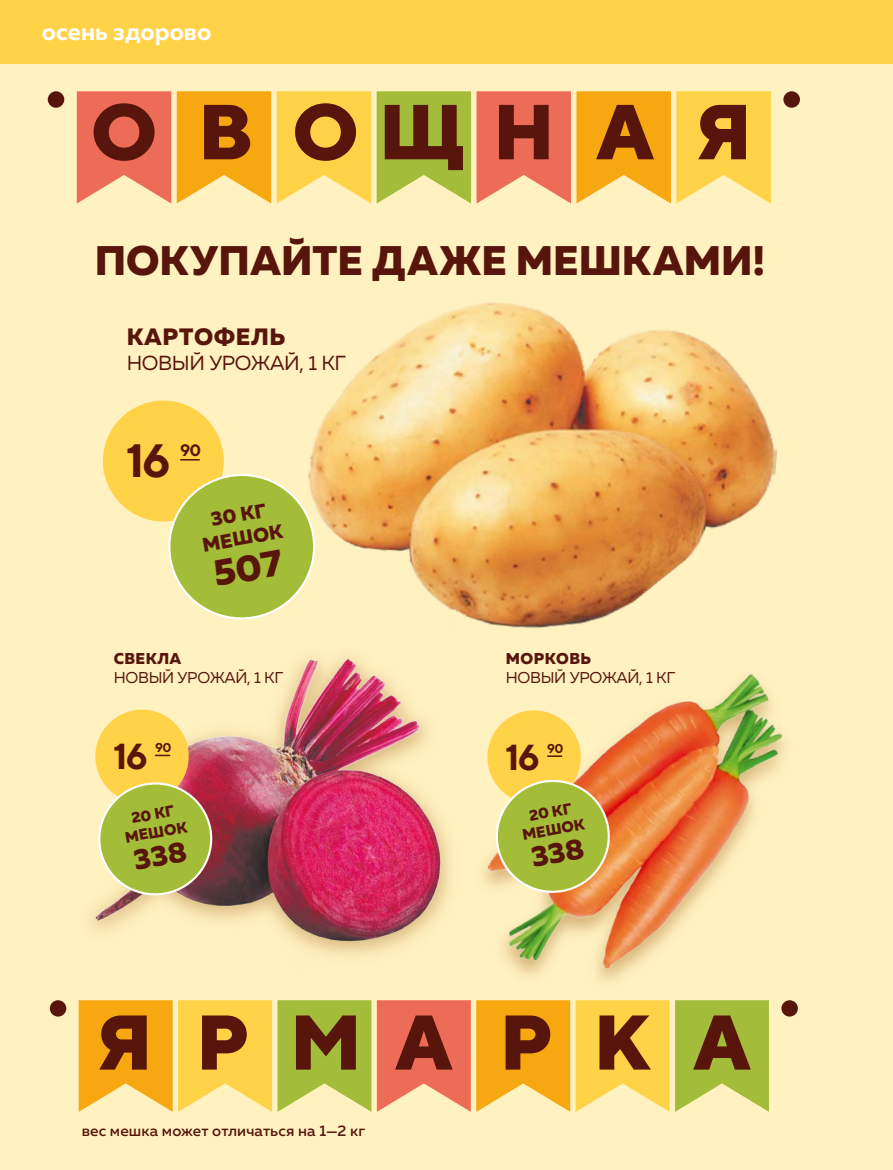
<style>
.page{position:relative;width:893px;height:1170px;background:#fff}
.page>*{position:absolute;margin:0;border:0;box-sizing:border-box;transform-origin:0 0}
.t1{font:700 46.65px "TT Norms";color:#58150c}
.t2{font:800 41.25px "Muller";color:#58150c}
.t3{font:700 36.15px "TT Norms";color:#58150c}
.t4{font:700 24px "Muller";color:#fff}
.t5{font:800 23.7px "Muller";letter-spacing:.03em;color:#58150c}
.t6{font:20.25px "Muller";letter-spacing:-.015em;color:#58150c}
.t7{font:800 19.65px/23.7px "Muller";color:#58150c;text-align:center}
.t8{font:700 16.5px "TT Norms";color:#58150c}
.t9{font:15.75px "Muller";letter-spacing:-.015em;color:#58150c}
.t10{font:800 15.75px "Muller";letter-spacing:.03em;color:#58150c}
.t11{font:500 15.3px "Muller";letter-spacing:.01em;color:#58150c}
.t12{font:800 15.3px/18.3px "Muller";color:#58150c;text-align:center}
.t13{font:700 12.75px "TT Norms";color:#58150c}
</style>
<div class="page">
<div style="left:0;top:0;width:893px;height:1169px;background:#fff1c0"></div>
<svg style="left:77px;top:91px;width:94px;height:112px"></svg>
<svg style="left:177px;top:91px;width:94px;height:112px"></svg>
<svg style="left:277px;top:91px;width:94px;height:112px"></svg>
<svg style="left:377px;top:91px;width:94px;height:112px"></svg>
<svg style="left:477px;top:91px;width:294px;height:112px"></svg>
<div style="left:48px;top:91px;width:16px;height:17px;background:#58150c;border-radius:50%"></div>
<div style="left:783px;top:91px;width:17px;height:17px;background:#58150c;border-radius:50%"></div>
<div style="left:103px;top:400px;width:121px;height:121px;background:#ffd247;border-radius:50%"></div>
<svg style="left:180px;top:459px;width:20px;height:1px"></svg>
<img style="left:91px;top:658px;width:359px;height:297px">
<div style="left:95px;top:709px;width:94px;height:94px;background:#ffd247;border-radius:50%"></div>
<svg style="left:155px;top:754px;width:15px;height:2px"></svg>
<img style="left:483px;top:673px;width:301px;height:307px">
<div style="left:487px;top:710px;width:94px;height:93px;background:#ffd247;border-radius:50%"></div>
<svg style="left:547px;top:755px;width:15px;height:1px"></svg>
<svg style="left:79px;top:1000px;width:292px;height:111px"></svg>
<svg style="left:377px;top:1000px;width:193px;height:111px"></svg>
<svg style="left:576px;top:1000px;width:193px;height:111px"></svg>
<div style="left:50px;top:1000px;width:16px;height:16px;background:#58150c;border-radius:50%"></div>
<div style="left:781px;top:1000px;width:17px;height:16px;background:#58150c;border-radius:50%"></div>
<img style="left:310px;top:302px;width:467px;height:326px">
<div style="left:0;top:0;width:893px;height:64px;background:#ffd247"></div>
<svg style="left:164px;top:469px;width:156px;height:155px"></svg>
<svg style="left:95px;top:778px;width:121px;height:120px"></svg>
<svg style="left:492px;top:776px;width:121px;height:120px"></svg>
<h3 class="t4" style="left:42px;top:17px;width:171px">осень здорово</h3>
<h3 class="t4" style="left:43px;top:17px;width:218px">св жее и полезное</h3>
<h2 class="t2" style="left:95px;top:235px;width:672px">ПОКУПАЙТЕ ДАЖЕ МЕШКАМИ!</h2>
<h3 class="t5" style="left:127px;top:322px;width:160px">КАРТОФЕЛЬ</h3>
<h3 class="t6" style="left:127px;top:350px;width:221px">НОВЫЙ УРОЖАЙ, 1 КГ</h3>
<h1 class="t1" style="left:126px;top:431px;width:47px">16</h1>
<p class="t8" style="left:180px;top:439px;width:23px">90</p>
<p class="t7" style="left:196px;top:510px;width:83px;rotate:-10deg">30 КГ<br>МЕШОК</p>
<p class="t10" style="left:114px;top:648px;width:69px">СВЕКЛА</p>
<p class="t9" style="left:114px;top:667px;width:171px">НОВЫЙ УРОЖАЙ, 1 КГ</p>
<h3 class="t3" style="left:113px;top:733px;width:36px">16</h3>
<p class="t13" style="left:155px;top:739px;width:18px">90</p>
<p class="t12" style="left:120px;top:810px;width:64px;rotate:-10deg">20 КГ<br>МЕШОК</p>
<p class="t11" style="left:82px;top:1121px;width:285px">вес мешка может отличаться на 1—2 кг</p>
<p class="t10" style="left:506px;top:648px;width:87px">МОРКОВЬ</p>
<p class="t9" style="left:506px;top:667px;width:171px">НОВЫЙ УРОЖАЙ, 1 КГ</p>
<h3 class="t3" style="left:505px;top:734px;width:36px">16</h3>
<p class="t13" style="left:547px;top:740px;width:18px">90</p>
<p class="t12" style="left:518px;top:808px;width:64px;rotate:-10deg">20 КГ<br>МЕШОК</p>
</div>
